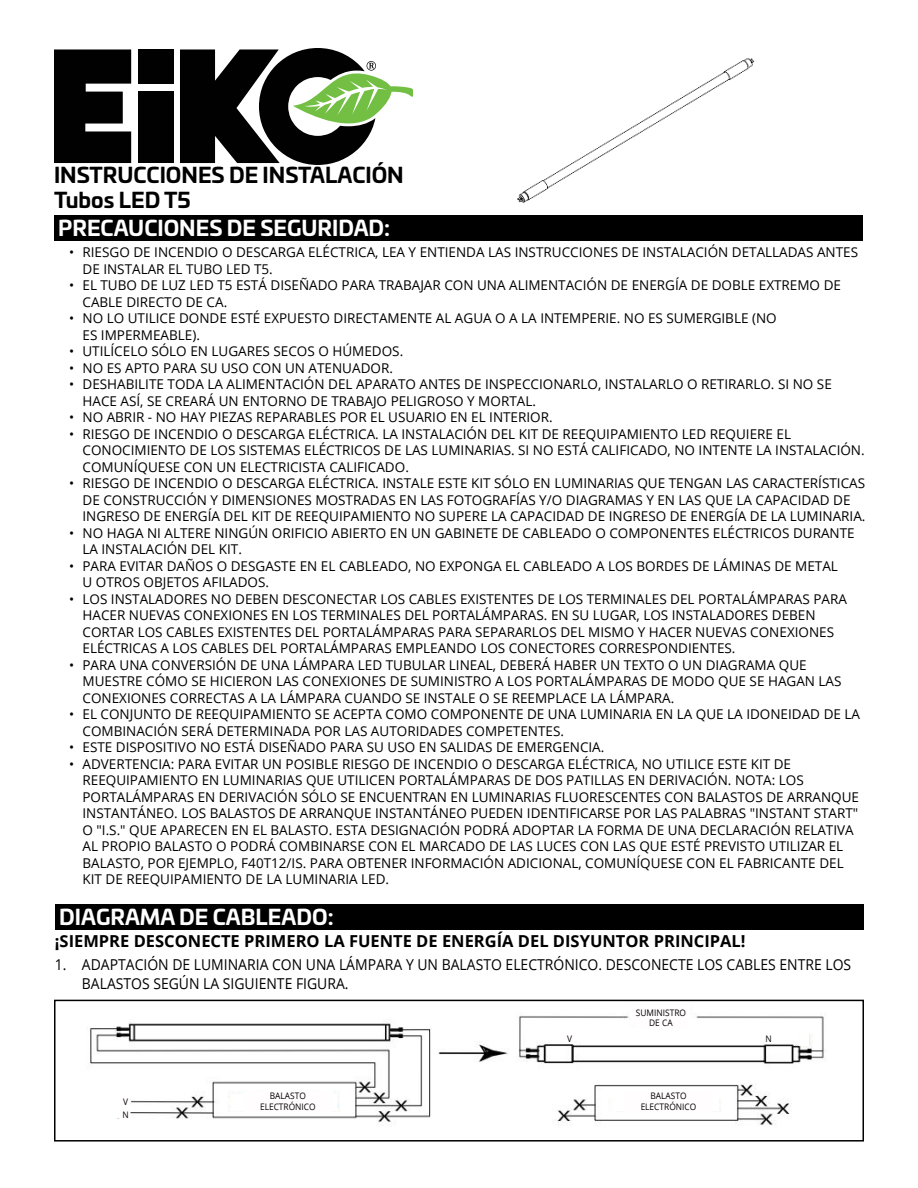
<style>
.page{position:relative;width:918px;height:1188px;background:#fff}
.page>*{position:absolute;margin:0;border:0;box-sizing:border-box;transform-origin:0 0}
.t1{font:700 21px "Univia Pro";color:#fff}
.t2{font:700 21px/25.2px "Univia Pro";color:#000}
.t3{font:700 16.5px "Open Sans";color:#000}
.t4{font:15px/19.8px "Open Sans";color:#000;scale:.93 1}
.t5{font:13.5px/16.5px "Open Sans";color:#000}
.t6{font:9px/10.8px "Open Sans";color:#000;text-align:center;scale:.93 1}
</style>
<div class="page">
<img style="left:90px;top:1013px;width:737px;height:112px">
<div style="left:231px;top:1094px;width:106px;height:16px;background:#fff"></div>
<div style="left:613px;top:1094px;width:105px;height:16px;background:#fff"></div>
<div style="left:114px;top:1089px;width:15px;height:29px;background:#fff"></div>
<div style="left:630px;top:1006px;width:60px;height:19px;background:#fff"></div>
<div style="left:525px;top:1032px;width:11px;height:15px;background:#fff"></div>
<div style="left:799px;top:1033px;width:10px;height:13px;background:#fff"></div>
<div style="left:54px;top:1000px;width:810px;height:142px;border:2px solid #000"></div>
<div style="left:122px;top:1096px;width:8px;height:11px;background:#fffdfe"></div>
<svg style="left:54px;top:49px;width:77px;height:114px;background:#1e1e1e"></svg>
<div style="left:138px;top:49px;width:35px;height:35px;background:#010101"></div>
<div style="left:138px;top:92px;width:35px;height:71px;background:#010101"></div>
<svg style="left:180px;top:48px;width:232px;height:117px"></svg>
<div style="left:54px;top:216px;width:808px;height:25px;background:#000"></div>
<img style="left:517px;top:57px;width:238px;height:146px">
<div style="left:55px;top:904px;width:808px;height:25px;background:#000"></div>
<div style="left:244px;top:1091px;width:88px;height:20px;background:#fffdfe"></div>
<div style="left:624px;top:1091px;width:89px;height:20px;background:#fffdfe"></div>
<div style="left:634px;top:1007px;width:54px;height:21px;background:#fffdfe"></div>
<div style="left:566px;top:1033px;width:8px;height:11px;background:#fffdfe"></div>
<div style="left:764px;top:1033px;width:9px;height:11px;background:#fffdfe"></div>
<div style="left:122px;top:1109px;width:8px;height:11px;background:#fffdfe"></div>
<h1 class="t2" style="left:54px;top:163px;width:351px">INSTRUCCIONES DE INSTALACIÓN<br>Tubos LED T5</h1>
<p class="t5" style="left:82px;top:246px;width:777px;text-indent:-14px">• RIESGO DE INCENDIO O DESCARGA ELÉCTRICA, LEA Y ENTIENDA LAS INSTRUCCIONES DE INSTALACIÓN DETALLADAS ANTES<br>DE INSTALAR EL TUBO LED T5.</p>
<p class="t5" style="left:82px;top:279px;width:760px;text-indent:-14px">• EL TUBO DE LUZ LED T5 ESTÁ DISEÑADO PARA TRABAJAR CON UNA ALIMENTACIÓN DE ENERGÍA DE DOBLE EXTREMO DE<br>CABLE DIRECTO DE CA.</p>
<p class="t5" style="left:82px;top:312px;width:696px;text-indent:-14px">• NO LO UTILICE DONDE ESTÉ EXPUESTO DIRECTAMENTE AL AGUA O A LA INTEMPERIE. NO ES SUMERGIBLE (NO<br>ES IMPERMEABLE).</p>
<p class="t5" style="left:69px;top:345px;width:336px">• UTILÍCELO SÓLO EN LUGARES SECOS O HÚMEDOS.</p>
<p class="t5" style="left:69px;top:361px;width:325px">• NO ES APTO PARA SU USO CON UN ATENUADOR.</p>
<p class="t5" style="left:82px;top:378px;width:751px;text-indent:-14px">• DESHABILITE TODA LA ALIMENTACIÓN DEL APARATO ANTES DE INSPECCIONARLO, INSTALARLO O RETIRARLO. SI NO SE<br>HACE ASÍ, SE CREARÁ UN ENTORNO DE TRABAJO PELIGROSO Y MORTAL.</p>
<p class="t5" style="left:69px;top:411px;width:485px">• NO ABRIR - NO HAY PIEZAS REPARABLES POR EL USUARIO EN EL INTERIOR.</p>
<p class="t5" style="left:82px;top:427px;width:784px;text-indent:-14px">• RIESGO DE INCENDIO O DESCARGA ELÉCTRICA. LA INSTALACIÓN DEL KIT DE REEQUIPAMIENTO LED REQUIERE EL<br>CONOCIMIENTO DE LOS SISTEMAS ELÉCTRICOS DE LAS LUMINARIAS. SI NO ESTÁ CALIFICADO, NO INTENTE LA INSTALACIÓN.<br>COMUNÍQUESE CON UN ELECTRICISTA CALIFICADO.</p>
<p class="t5" style="left:82px;top:477px;width:785px;text-indent:-14px">• RIESGO DE INCENDIO O DESCARGA ELÉCTRICA. INSTALE ESTE KIT SÓLO EN LUMINARIAS QUE TENGAN LAS CARACTERÍSTICAS<br>DE CONSTRUCCIÓN Y DIMENSIONES MOSTRADAS EN LAS FOTOGRAFÍAS Y/O DIAGRAMAS Y EN LAS QUE LA CAPACIDAD DE<br>INGRESO DE ENERGÍA DEL KIT DE REEQUIPAMIENTO NO SUPERE LA CAPACIDAD DE INGRESO DE ENERGÍA DE LA LUMINARIA.</p>
<p class="t5" style="left:82px;top:526px;width:774px;text-indent:-14px">• NO HAGA NI ALTERE NINGÚN ORIFICIO ABIERTO EN UN GABINETE DE CABLEADO O COMPONENTES ELÉCTRICOS DURANTE<br>LA INSTALACIÓN DEL KIT.</p>
<p class="t5" style="left:82px;top:559px;width:757px;text-indent:-14px">• PARA EVITAR DAÑOS O DESGASTE EN EL CABLEADO, NO EXPONGA EL CABLEADO A LOS BORDES DE LÁMINAS DE METAL<br>U OTROS OBJETOS AFILADOS.</p>
<p class="t5" style="left:82px;top:592px;width:766px;text-indent:-14px">• LOS INSTALADORES NO DEBEN DESCONECTAR LOS CABLES EXISTENTES DE LOS TERMINALES DEL PORTALÁMPARAS PARA HACER NUEVAS CONEXIONES EN LOS TERMINALES DEL PORTALÁMPARAS. EN SU LUGAR, LOS INSTALADORES DEBEN CORTAR LOS CABLES EXISTENTES DEL PORTALÁMPARAS PARA SEPARARLOS DEL MISMO Y HACER NUEVAS CONEXIONES ELÉCTRICAS A LOS CABLES DEL PORTALÁMPARAS EMPLEANDO LOS CONECTORES CORRESPONDIENTES.</p>
<p class="t5" style="left:82px;top:658px;width:761px;text-indent:-14px">• PARA UNA CONVERSIÓN DE UNA LÁMPARA LED TUBULAR LINEAL, DEBERÁ HABER UN TEXTO O UN DIAGRAMA QUE<br>MUESTRE CÓMO SE HICIERON LAS CONEXIONES DE SUMINISTRO A LOS PORTALÁMPARAS DE MODO QUE SE HAGAN LAS<br>CONEXIONES CORRECTAS A LA LÁMPARA CUANDO SE INSTALE O SE REEMPLACE LA LÁMPARA.</p>
<p class="t5" style="left:82px;top:708px;width:779px;text-indent:-14px">• EL CONJUNTO DE REEQUIPAMIENTO SE ACEPTA COMO COMPONENTE DE UNA LUMINARIA EN LA QUE LA IDONEIDAD DE LA<br>COMBINACIÓN SERÁ DETERMINADA POR LAS AUTORIDADES COMPETENTES.</p>
<p class="t5" style="left:69px;top:741px;width:537px">• ESTE DISPOSITIVO NO ESTÁ DISEÑADO PARA SU USO EN SALIDAS DE EMERGENCIA.</p>
<p class="t5" style="left:82px;top:757px;width:778px;text-indent:-14px">• ADVERTENCIA: PARA EVITAR UN POSIBLE RIESGO DE INCENDIO O DESCARGA ELÉCTRICA, NO UTILICE ESTE KIT DE REEQUIPAMIENTO EN LUMINARIAS QUE UTILICEN PORTALÁMPARAS DE DOS PATILLAS EN DERIVACIÓN. NOTA: LOS PORTALÁMPARAS EN DERIVACIÓN SÓLO SE ENCUENTRAN EN LUMINARIAS FLUORESCENTES CON BALASTOS DE ARRANQUE INSTANTÁNEO. LOS BALASTOS DE ARRANQUE INSTANTÁNEO PUEDEN IDENTIFICARSE POR LAS PALABRAS "INSTANT START" O "I.S." QUE APARECEN EN EL BALASTO. ESTA DESIGNACIÓN PODRÁ ADOPTAR LA FORMA DE UNA DECLARACIÓN RELATIVA AL PROPIO BALASTO O PODRÁ COMBINARSE CON EL MARCADO DE LAS LUCES CON LAS QUE ESTÉ PREVISTO UTILIZAR EL BALASTO, POR EJEMPLO, F40T12/IS. PARA OBTENER INFORMACIÓN ADICIONAL, COMUNÍQUESE CON EL FABRICANTE DEL KIT DE REEQUIPAMIENTO DE LA LUMINARIA LED.</p>
<h1 class="t1" style="left:59px;top:905px;width:276px">DIAGRAMA DE CABLEADO:</h1>
<h1 class="t1" style="left:58px;top:217px;width:333px">PRECAUCIONES DE SEGURIDAD:</h1>
<p class="t3" style="left:55px;top:934px;width:692px">¡SIEMPRE DESCONECTE PRIMERO LA FUENTE DE ENERGÍA DEL DISYUNTOR PRINCIPAL!</p>
<p class="t4" style="left:82px;top:956px;width:829px;text-indent:-27px">1. ADAPTACIÓN DE LUMINARIA CON UNA LÁMPARA Y UN BALASTO ELECTRÓNICO. DESCONECTE LOS CABLES ENTRE LOS<br>BALASTOS SEGÚN LA SIGUIENTE FIGURA.</p>
<p class="t6" style="left:636px;top:1008px;width:55px">SUMINISTRO<br>DE CA</p>
<p class="t6" style="left:123px;top:1097px;width:7px">V</p>
<p class="t6" style="left:123px;top:1110px;width:8px">N</p>
<p class="t6" style="left:567px;top:1034px;width:7px">V</p>
<p class="t6" style="left:766px;top:1034px;width:8px">N</p>
<p class="t6" style="left:260px;top:1091px;width:61px">BALASTO<br>ELECTRÓNICO</p>
<p class="t6" style="left:641px;top:1091px;width:61px">BALASTO<br>ELECTRÓNICO</p>
</div>
